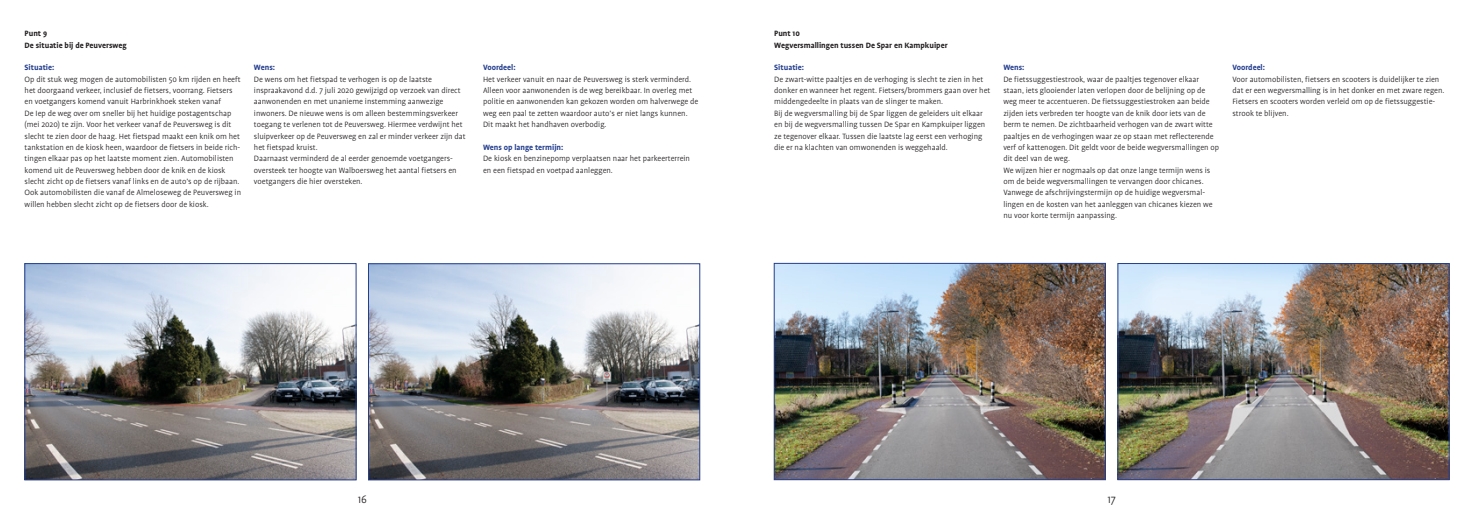
<style>
.page{position:relative;width:1474px;height:521px;background:#fff}
.page>*{position:absolute;margin:0;border:0;box-sizing:border-box;transform-origin:0 0}
.t1{font:300 12.25px "Profile";color:#231f20}
.plat{font:300 8.75px/11.4px "Profile";color:#231f20}
.plat_bold_zwart{font:700 8.75px "Profile";color:#231f20}
.plat-2{font:700 8.75px "Profile";color:#253f8e}
</style>
<div class="page">
<img style="left:27px;top:265px;width:327px;height:213px">
<div style="left:25px;top:263px;width:331px;height:217px;border:1px solid #253f8e"></div>
<img style="left:370px;top:265px;width:328px;height:213px">
<div style="left:368px;top:263px;width:332px;height:217px;border:1px solid #253f8e"></div>
<img style="left:776px;top:265px;width:327px;height:213px">
<div style="left:774px;top:263px;width:331px;height:217px;border:1px solid #253f8e"></div>
<img style="left:1119px;top:265px;width:328px;height:213px">
<div style="left:1117px;top:263px;width:332px;height:217px;border:1px solid #253f8e"></div>
<p class="plat_bold_zwart" style="left:25px;top:29px;width:24px">Punt 9</p>
<p class="plat_bold_zwart" style="left:25px;top:40px;width:104px">De situatie bij de Peuversweg</p>
<p class="plat-2" style="left:25px;top:63px;width:31px">Situatie:</p>
<p class="plat" style="left:25px;top:73px;width:218px">Op dit stuk weg mogen de automobilisten 50 km rijden en heeft het doorgaand verkeer, inclusief de fietsers, voorrang. Fietsers en voetgangers komend vanuit Harbrinkhoek steken vanaf<br>De Iep de weg over om sneller bij het huidige postagentschap (mei 2020) te zijn. Voor het verkeer vanaf de Peuversweg is dit slecht te zien door de haag. Het fietspad maakt een knik om het tankstation en de kiosk heen, waardoor de fietsers in beide rich&shy;tingen elkaar pas op het laatste moment zien. Automobilisten komend uit de Peuversweg hebben door de knik en de kiosk slecht zicht op de fietsers vanaf links en de auto’s op de rijbaan.<br>Ook automobilisten die vanaf de Almeloseweg de Peuversweg in willen hebben slecht zicht op de fietsers door de kiosk.</p>
<p class="plat-2" style="left:254px;top:63px;width:23px">Wens:</p>
<p class="plat" style="left:254px;top:73px;width:213px">De wens om het fietspad te verhogen is op de laatste inspraakavond d.d. 7 juli 2020 gewijzigd op verzoek van direct aanwonenden en met unanieme instemming aanwezige inwoners. De nieuwe wens is om alleen bestemmingsverkeer toegang te verlenen tot de Peuversweg. Hiermee verdwijnt het sluipverkeer op de Peuversweg en zal er minder verkeer zijn dat het fietspad kruist.</p>
<p class="plat" style="left:254px;top:153px;width:204px">Daarnaast verminderd de al eerder genoemde voetgangers&shy;oversteek ter hoogte van Walboersweg het aantal fietsers en voetgangers die hier oversteken.</p>
<p class="plat-2" style="left:483px;top:63px;width:34px">Voordeel:</p>
<p class="plat" style="left:483px;top:73px;width:217px">Het verkeer vanuit en naar de Peuversweg is sterk verminderd.<br>Alleen voor aanwonenden is de weg bereikbaar. In overleg met politie en aanwonenden kan gekozen worden om halverwege de weg een paal te zetten waardoor auto’s er niet langs kunnen.<br>Dit maakt het handhaven overbodig.</p>
<p class="plat-2" style="left:483px;top:143px;width:82px">Wens op lange termijn:</p>
<p class="plat" style="left:483px;top:153px;width:208px">De kiosk en benzinepomp verplaatsen naar het parkeerterrein en een fietspad en voetpad aanleggen.</p>
<p class="plat_bold_zwart" style="left:774px;top:29px;width:27px">Punt 10</p>
<p class="plat_bold_zwart" style="left:774px;top:40px;width:175px">Wegversmallingen tussen De Spar en Kampkuiper</p>
<p class="plat-2" style="left:774px;top:63px;width:31px">Situatie:</p>
<p class="plat" style="left:774px;top:73px;width:218px">De zwart-witte paaltjes en de verhoging is slecht te zien in het donker en wanneer het regent. Fietsers/brommers gaan over het middengedeelte in plaats van de slinger te maken.</p>
<p class="plat" style="left:774px;top:108px;width:213px">Bij de wegversmalling bij de Spar liggen de geleiders uit elkaar en bij de wegversmalling tussen De Spar en Kampkuiper liggen ze tegenover elkaar. Tussen die laatste lag eerst een verhoging die er na klachten van omwonenden is weggehaald.</p>
<p class="plat-2" style="left:1003px;top:63px;width:23px">Wens:</p>
<p class="plat" style="left:1003px;top:73px;width:217px">De fietssuggestiestrook, waar de paaltjes tegenover elkaar staan, iets glooiender laten verlopen door de belijning op de weg meer te accentueren. De fietssuggestiestroken aan beide zijden iets verbreden ter hoogte van de knik door iets van de berm te nemen. De zichtbaarheid verhogen van de zwart witte paaltjes en de verhogingen waar ze op staan met reflecterende verf of kattenogen. Dit geldt voor de beide wegversmallingen op dit deel van de weg.</p>
<p class="plat" style="left:1003px;top:164px;width:211px">We wijzen hier er nogmaals op dat onze lange termijn wens is om de beide wegversmallingen te vervangen door chicanes.<br>Vanwege de afschrijvingstermijn op de huidige wegversmal&shy;lingen en de kosten van het aanleggen van chicanes kiezen we nu voor korte termijn aanpassing.</p>
<p class="plat-2" style="left:1232px;top:63px;width:34px">Voordeel:</p>
<p class="plat" style="left:1232px;top:73px;width:213px">Voor automobilisten, fietsers en scooters is duidelijker te zien dat er een wegversmalling is in het donker en met zware regen.<br>Fietsers en scooters worden verleid om op de fietssuggestie&shy;strook te blijven.</p>
<h1 class="t1" style="left:358px;top:493px;width:11px">16</h1>
<h1 class="t1" style="left:1107px;top:493px;width:10px">17</h1>
</div>
